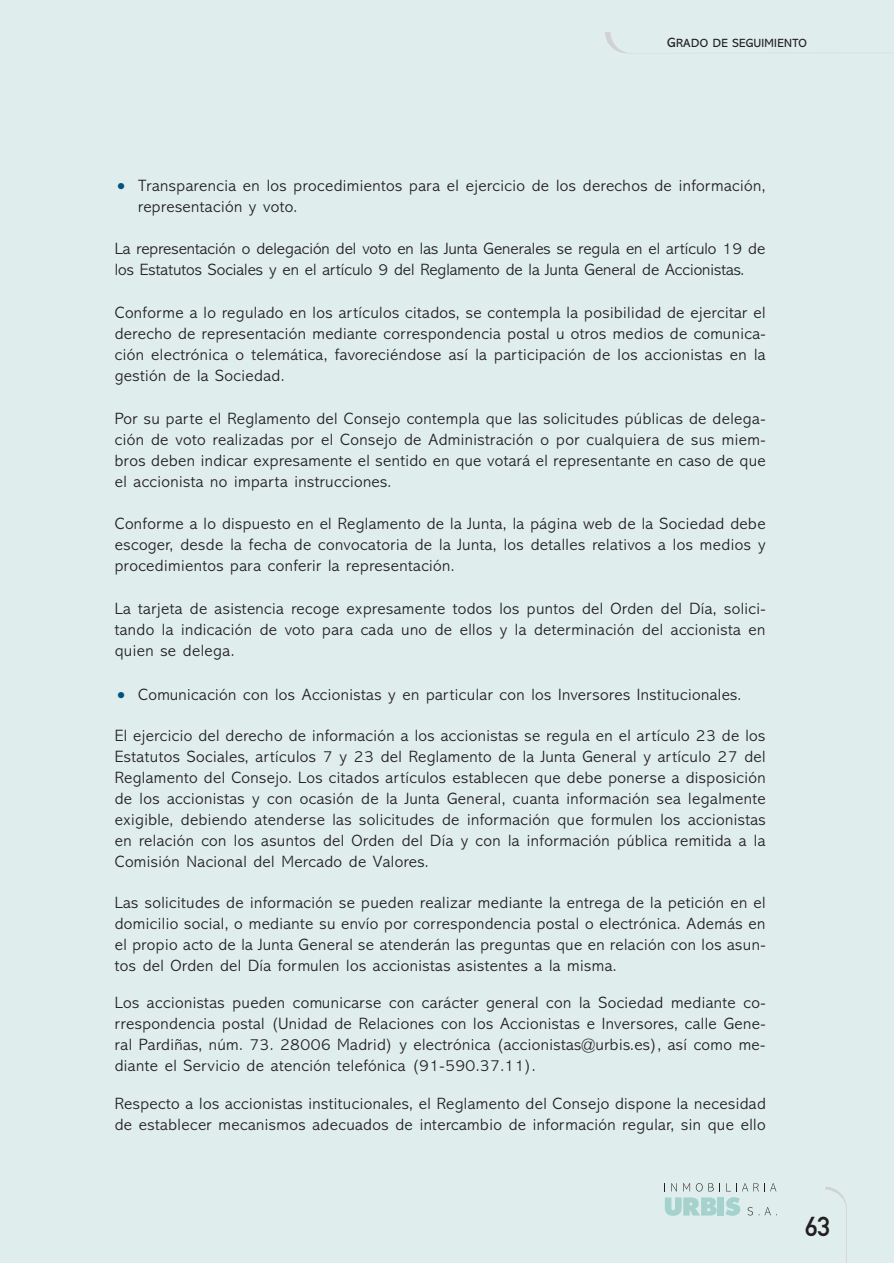
<style>
.page{position:relative;width:894px;height:1263px;background:#dfeeec}
.page>*{position:absolute;margin:0;border:0;box-sizing:border-box;transform-origin:0 0}
.t1{font:27px "DIN Mittelschrift";color:#231f20}
.t2{font:300 16.5px/21px "Abadi";letter-spacing:.025em;color:#231f20;text-align:justify}
.t3{font:300 16.5px/21px "Abadi";color:#231f20}
.t4{font:12px "Abadi";letter-spacing:.03em;color:#231f20}
.s1{font-size:13.5px}
.s2{font-size:25.5px;color:#005480}
</style>
<div class="page">
<p class="t4" style="left:667px;top:39px;width:141px"><span class="s1">G</span>RADO DE SEGUIMIENTO</p>
<p class="t2" style="left:138px;top:177px;width:629px;text-indent:-23px"><span class="s2">•</span> Transparencia en los procedimientos para el ejercicio de los derechos de información, representación y voto.</p>
<p class="t3" style="left:115px;top:241px;width:652px">La representación o delegación del voto en las Junta Generales se regula en el artículo 19 de los Estatutos Sociales y en el artículo 9 del Reglamento de la Junta General de Accionistas.</p>
<p class="t2" style="left:115px;top:305px;width:652px">Conforme a lo regulado en los artículos citados, se contempla la posibilidad de ejercitar el derecho de representación mediante correspondencia postal u otros medios de comunica&shy;ción electrónica o telemática, favoreciéndose así la participación de los accionistas en la gestión de la Sociedad.</p>
<p class="t2" style="left:115px;top:410px;width:652px">Por su parte el Reglamento del Consejo contempla que las solicitudes públicas de delega&shy;ción de voto realizadas por el Consejo de Administración o por cualquiera de sus miem&shy;bros deben indicar expresamente el sentido en que votará el representante en caso de que el accionista no imparta instrucciones.</p>
<p class="t2" style="left:115px;top:516px;width:652px">Conforme a lo dispuesto en el Reglamento de la Junta, la página web de la Sociedad debe escoger, desde la fecha de convocatoria de la Junta, los detalles relativos a los medios y procedimientos para conferir la representación.</p>
<p class="t2" style="left:115px;top:600px;width:652px">La tarjeta de asistencia recoge expresamente todos los puntos del Orden del Día, solici&shy;tando la indicación de voto para cada uno de ellos y la determinación del accionista en quien se delega.</p>
<p class="t2" style="left:115px;top:686px;width:628px"><span class="s2">•</span> Comunicación con los Accionistas y en particular con los Inversores Institucionales.</p>
<p class="t2" style="left:115px;top:727px;width:652px">El ejercicio del derecho de información a los accionistas se regula en el artículo 23 de los Estatutos Sociales, artículos 7 y 23 del Reglamento de la Junta General y artículo 27 del Reglamento del Consejo. Los citados artículos establecen que debe ponerse a disposición de los accionistas y con ocasión de la Junta General, cuanta información sea legalmente exigible, debiendo atenderse las solicitudes de información que formulen los accionistas en relación con los asuntos del Orden del Día y con la información pública remitida a la Comisión Nacional del Mercado de Valores.</p>
<p class="t2" style="left:115px;top:894px;width:652px">Las solicitudes de información se pueden realizar mediante la entrega de la petición en el domicilio social, o mediante su envío por correspondencia postal o electrónica. Además en el propio acto de la Junta General se atenderán las preguntas que en relación con los asun&shy;tos del Orden del Día formulen los accionistas asistentes a la misma.</p>
<p class="t2" style="left:115px;top:995px;width:652px">Los accionistas pueden comunicarse con carácter general con la Sociedad mediante co&shy;rrespondencia postal (Unidad de Relaciones con los Accionistas e Inversores, calle Gene&shy;ral Pardiñas, núm. 73. 28006 Madrid) y electrónica (accionistas@urbis.es), así como me&shy;diante el Servicio de atención telefónica (91-590.37.11).</p>
<p class="t2" style="left:115px;top:1096px;width:652px">Respecto a los accionistas institucionales, el Reglamento del Consejo dispone la necesidad de establecer mecanismos adecuados de intercambio de información regular, sin que ello</p>
<h1 class="t1" style="left:805px;top:1217px;width:27px">63</h1>
</div>
